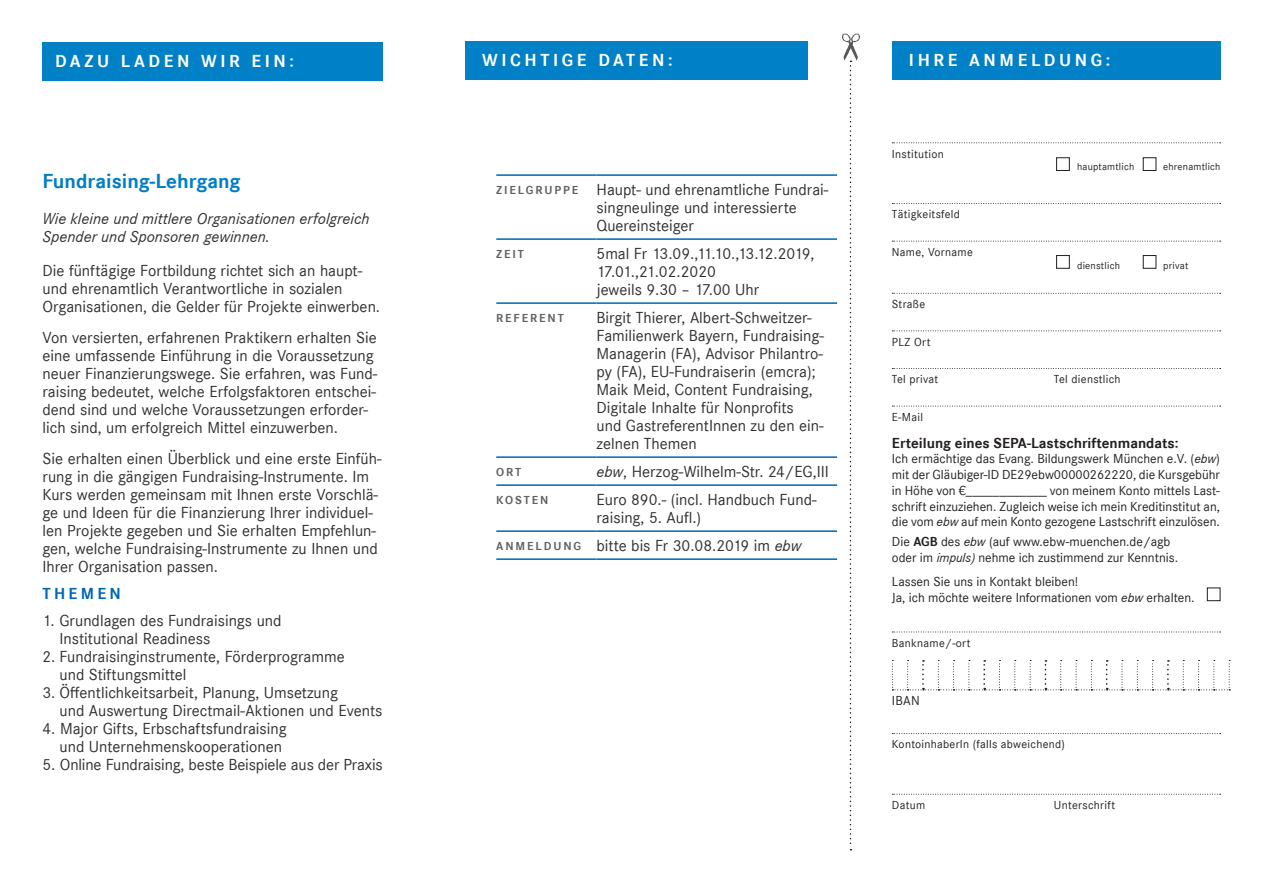
<style>
.page{position:relative;width:1263px;height:893px;background:#fff}
.page>*{position:absolute;margin:0;border:0;box-sizing:border-box;transform-origin:0 0}
.t1{font:700 21px "Corporate S";color:#007ec5}
.t2{font:700 18px "Corporate S";letter-spacing:.2em;color:#fff}
.t3{font:16.5px/18px "Corporate S";color:#312f30}
.t4{font:italic 16.5px/18px "Corporate S";color:#312f30}
.t5{font:700 16.5px "Corporate S";letter-spacing:.2em;color:#0166b3}
.t6{font:700 15px "Corporate S";color:#231f20}
.t7{font:13.5px/15.8px "Corporate S";color:#231f20}
.t8{font:12px "Corporate S";letter-spacing:.025em;color:#231f20}
.t9{font:700 12px "Corporate S";letter-spacing:.16em;color:#616164}
.t10{font:10.5px "Corporate S";letter-spacing:.025em;color:#231f20}
.s1{font-weight:700;font-size:12px;color:#616164}
.s2{font-style:italic}
.s3{font-weight:700}
</style>
<div class="page">
<div style="left:43px;top:43px;width:340px;height:38px;background:#0080c6"></div>
<div style="left:466px;top:41px;width:342px;height:39px;background:#0080c6"></div>
<div style="left:892px;top:41px;width:328px;height:39px;background:#0080c6"></div>
<svg style="left:850px;top:66px;width:1px;height:784px"></svg>
<img style="left:842px;top:33px;width:18px;height:33px">
<svg style="left:892px;top:142px;width:328px;height:1px"></svg>
<svg style="left:892px;top:203px;width:328px;height:1px"></svg>
<svg style="left:892px;top:241px;width:328px;height:1px"></svg>
<svg style="left:892px;top:293px;width:328px;height:1px"></svg>
<svg style="left:892px;top:330px;width:328px;height:1px"></svg>
<svg style="left:892px;top:368px;width:328px;height:1px"></svg>
<svg style="left:892px;top:406px;width:328px;height:1px"></svg>
<svg style="left:892px;top:632px;width:328px;height:1px"></svg>
<svg style="left:892px;top:733px;width:328px;height:1px"></svg>
<svg style="left:892px;top:794px;width:328px;height:1px"></svg>
<svg style="left:892px;top:660px;width:338px;height:30px"></svg>
<div style="left:1056px;top:157px;width:14px;height:14px;border:1px solid #231f20"></div>
<div style="left:1143px;top:157px;width:13px;height:14px;border:1px solid #231f20"></div>
<div style="left:1056px;top:255px;width:14px;height:14px;border:1px solid #231f20"></div>
<div style="left:1143px;top:255px;width:13px;height:14px;border:1px solid #231f20"></div>
<div style="left:1207px;top:588px;width:13px;height:13px;border:1px solid #231f20"></div>
<hr style="left:496px;top:238px;width:100px;height:2px;background:#0166b3">
<hr style="left:596px;top:238px;width:241px;height:2px;background:#0166b3">
<hr style="left:496px;top:302px;width:100px;height:2px;background:#0166b3">
<hr style="left:596px;top:302px;width:241px;height:2px;background:#0166b3">
<hr style="left:496px;top:456px;width:100px;height:2px;background:#0166b3">
<hr style="left:596px;top:456px;width:241px;height:2px;background:#0166b3">
<hr style="left:496px;top:484px;width:100px;height:2px;background:#0166b3">
<hr style="left:596px;top:484px;width:241px;height:2px;background:#0166b3">
<hr style="left:496px;top:530px;width:100px;height:2px;background:#0166b3">
<hr style="left:596px;top:530px;width:241px;height:2px;background:#0166b3">
<hr style="left:496px;top:174px;width:100px;height:2px;background:#0166b3">
<hr style="left:596px;top:174px;width:241px;height:2px;background:#0166b3">
<hr style="left:496px;top:558px;width:100px;height:2px;background:#0166b3">
<hr style="left:596px;top:558px;width:241px;height:2px;background:#0166b3">
<p class="t2" style="left:55px;top:51px;width:240px">DAZU LAD EN WIR EIN:</p>
<p class="t2" style="left:482px;top:50px;width:192px">WICHTIGE DATEN:</p>
<p class="t2" style="left:909px;top:50px;width:203px">IHRE ANMELD UNG:</p>
<p class="t1" style="left:43px;top:169px;width:200px">FUNDRAISING-LEHRGANG</p>
<p class="t4" style="left:43px;top:210px;width:329px">Wie kleine und mittlere Organisationen erfolgreich<br>Spender und Sponsoren gewinnen.</p>
<p class="t3" style="left:43px;top:262px;width:339px">Die fünftägige Fortbildung richtet sich an haupt&shy;und ehrenamtlich Verantwortliche in sozialen<br>Organisationen, die Gelder für Projekte einwerben.</p>
<p class="t3" style="left:43px;top:328px;width:336px">Von versierten, erfahrenen Praktikern erhalten Sie eine umfassende Einführung in die Voraussetzung neuer Finanzierungswege. Sie erfahren, was Fund&shy;raising bedeutet, welche Erfolgsfaktoren entschei&shy;dend sind und welche Voraussetzungen erforder&shy;lich sind, um erfolgreich Mittel einzuwerben.</p>
<p class="t3" style="left:43px;top:449px;width:341px">Sie erhalten einen Überblick und eine erste Einfüh&shy;rung in die gängigen Fundraising-Instrumente. Im Kurs werden gemeinsam mit Ihnen erste Vorschlä&shy;ge und Ideen für die Finanzierung Ihrer individuel&shy;len Projekte gegeben und Sie erhalten Empfehlun&shy;gen, welche Fundraising-Instrumente zu Ihnen und Ihrer Organisation passen.</p>
<p class="t5" style="left:43px;top:584px;width:80px">THEMEN</p>
<p class="t3" style="left:60px;top:611px;width:224px;text-indent:-17px">1. Grundlagen des Fundraisings und<br>Institutional Readiness</p>
<p class="t3" style="left:60px;top:647px;width:287px;text-indent:-17px">2. Fundraisinginstrumente, Förderprogramme und Stiftungsmittel</p>
<p class="t3" style="left:60px;top:683px;width:324px;text-indent:-17px">3. Öffentlichkeitsarbeit, Planung, Umsetzung<br>und Auswertung Directmail-Aktionen und Events</p>
<p class="t3" style="left:43px;top:720px;width:246px;text-align:right">4. Major Gifts, Erbschaftsfundraising und Unternehmenskooperationen</p>
<p class="t3" style="left:43px;top:756px;width:342px">5. Online Fundraising, beste Beispiele aus der Praxis</p>
<p class="t3" style="left:596px;top:180px;width:233px;text-indent:-100px"><span class="s1">Z I E L G R U P P E</span> Haupt- und ehrenamtliche Fundrai&shy;singneulinge und interessierte<br>Quereinsteiger</p>
<p class="t9" style="left:496px;top:247px;width:29px">ZEIT</p>
<p class="t3" style="left:596px;top:244px;width:220px">5mal Fr 13.09.,11.10.,13.12.2019,<br>17.01.,21.02.2020<br>jeweils 9.30 – 17.00 Uhr</p>
<p class="t9" style="left:496px;top:311px;width:69px">REF ERENT</p>
<p class="t3" style="left:596px;top:308px;width:229px">Birgit Thierer, Albert-Schweitzer-<br>Familienwerk Bayern, Fundraising-<br>Managerin (FA), Advisor Philantro&shy;py (FA), EU-Fundraiserin (emcra);<br>Maik Meid, Content Fundraising,<br>Digitale Inhalte für Nonprofits<br>und GastreferentInnen zu den ein&shy;zelnen Themen</p>
<p class="t9" style="left:496px;top:465px;width:27px">ORT</p>
<p class="t3" style="left:596px;top:462px;width:234px"><span class="s2">ebw</span>, Herzog-Wilhelm-Str. 24/EG,III</p>
<p class="t9" style="left:496px;top:493px;width:54px">KOSTEN</p>
<p class="t3" style="left:596px;top:490px;width:222px">Euro 890.- (incl. Handbuch Fund&shy;raising, 5. Aufl.)</p>
<p class="t3" style="left:496px;top:536px;width:307px"><span class="s1">A N M E L D U N G</span> bitte bis Fr 30.08.2019 im <span class="s2">ebw</span></p>
<p class="t8" style="left:892px;top:147px;width:53px">Institution</p>
<p class="t8" style="left:892px;top:208px;width:70px">Tätigkeitsfeld</p>
<p class="t8" style="left:892px;top:245px;width:82px">Name, Vorname</p>
<p class="t10" style="left:1077px;top:161px;width:59px">hauptamtlich</p>
<p class="t10" style="left:1163px;top:161px;width:59px">ehrenamtlich</p>
<p class="t10" style="left:1077px;top:259px;width:44px">dienstlich</p>
<p class="t10" style="left:1163px;top:259px;width:27px">privat</p>
<p class="t8" style="left:892px;top:297px;width:35px">Straße</p>
<p class="t8" style="left:892px;top:335px;width:40px">PLZ Ort</p>
<p class="t8" style="left:892px;top:373px;width:48px">Tel privat</p>
<p class="t8" style="left:1054px;top:373px;width:68px">Tel dienstlich</p>
<p class="t8" style="left:892px;top:410px;width:33px">E-Mail</p>
<p class="t6" style="left:892px;top:434px;width:288px">ERTEILUNG EINES SEPA-LASTSCHRIFTENMANDATS:</p>
<p class="t7" style="left:892px;top:451px;width:330px;text-align:justify">Ich ermächtige das Evang. Bildungswerk München e.V. (<span class="s2">ebw</span>) mit der Gläubiger-ID DE29ebw00000262220, die Kursgebühr in Höhe von €____________ von meinem Konto mittels Last&shy;schrift einzuziehen. Zugleich weise ich mein Kreditinstitut an, die vom <span class="s2">ebw</span> auf mein Konto gezogene Lastschrift einzulösen.</p>
<p class="t7" style="left:892px;top:534px;width:288px">Die <span class="s3">AGB</span> des <span class="s2">ebw</span> (auf www.ebw-muenchen.de/agb oder im <span class="s2">impuls)</span> nehme ich zustimmend zur Kenntnis.</p>
<p class="t7" style="left:892px;top:574px;width:304px">Lassen Sie uns in Kontakt bleiben!<br>Ja, ich möchte weitere Informationen vom <span class="s2">ebw</span> erhalten.</p>
<p class="t8" style="left:892px;top:636px;width:80px">Bankname/-ort</p>
<p class="t7" style="left:892px;top:692px;width:29px">IBAN</p>
<p class="t8" style="left:892px;top:738px;width:174px">KontoinhaberIn (falls abweichend)</p>
<p class="t8" style="left:892px;top:798px;width:35px">Datum</p>
<p class="t8" style="left:1054px;top:798px;width:63px">Unterschrift</p>
</div>
